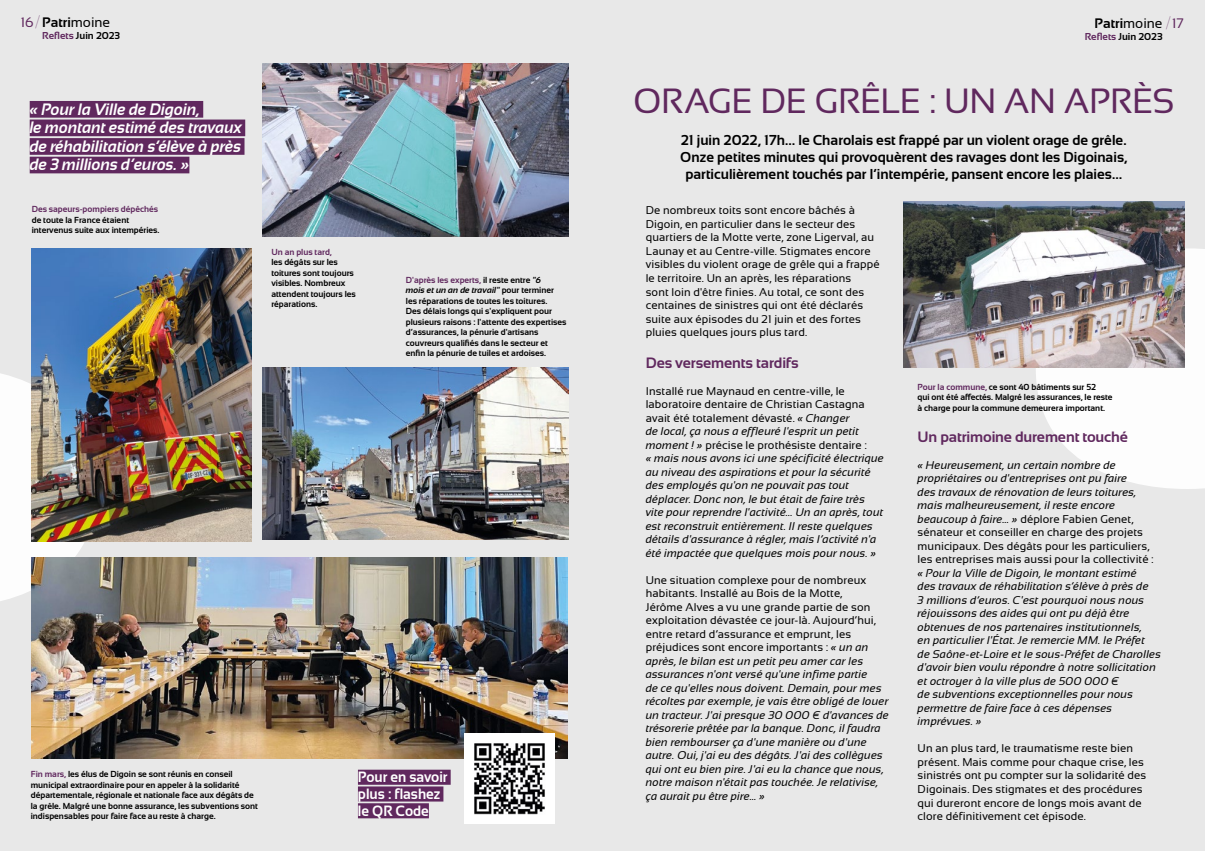
<style>
.page{position:relative;width:1205px;height:851px;background:#fff}
.page>*{position:absolute;margin:0;border:0;box-sizing:border-box;transform-origin:0 0}
.t1{font:35px "Sansation";letter-spacing:-.01em;color:#60285e}
.t2{font:italic 700 16.5px/18.5px "Sansation";color:#fff;scale:.94 1}
.t3{font:700 15px "Sansation";letter-spacing:-.01em;color:#60285e}
.t4{font:700 14.88px/16.8px "Sansation";color:#fff;scale:.94 1}
.t5{font:700 14.38px/17.2px "Sansation";color:#000;text-align:center}
.t6{font:700 13.75px "Sansation";color:#000}
.t7{font:italic 11.25px/13.5px "Sansation";letter-spacing:.01em;color:#000}
.t8{font:11.25px/13.5px "Sansation";letter-spacing:.01em;color:#000}
.t9{font:700 10px "Sansation";color:#000}
.t10{font:700 8.75px/10.5px "Sansation";color:#000}
.t11{font:700 8.75px "Sansation";color:#60285e}
.s1{font-weight:400;color:#60285e}
.s2{font-family:"Hiragino Sans W0";font-weight:400;color:#60285e}
.s3{font-weight:400}
.s4{color:#60285e}
.s5{font-style:italic}
.s6{font-style:normal}
</style>
<div class="page">
<div style="left:0;top:0;width:1205px;height:850px;background:#e8e8e8"></div>
<svg style="left:1035px;top:248px;width:170px;height:241px"></svg>
<svg style="left:0;top:366px;width:98px;height:242px;background:#f9f9f9"></svg>
<img style="left:904px;top:201px;width:280px;height:166px">
<img style="left:32px;top:248px;width:219px;height:293px">
<img style="left:262px;top:64px;width:306px;height:172px">
<img style="left:262px;top:367px;width:306px;height:172px">
<div style="left:30px;top:101px;width:173px;height:17px;background:#60285e"></div>
<div style="left:30px;top:119px;width:215px;height:17px;background:#60285e"></div>
<div style="left:30px;top:138px;width:214px;height:17px;background:#60285e"></div>
<div style="left:30px;top:157px;width:159px;height:16px;background:#60285e"></div>
<img style="left:32px;top:557px;width:536px;height:201px">
<div style="left:358px;top:769px;width:93px;height:15px;background:#60285e"></div>
<div style="left:358px;top:786px;width:85px;height:15px;background:#60285e"></div>
<div style="left:358px;top:803px;width:71px;height:15px;background:#60285e"></div>
<img style="left:464px;top:733px;width:90px;height:90px">
<p class="t6" style="left:21px;top:14px;width:91px"><span class="s1">16</span> <span class="s2">/</span> Patri<span class="s3">moine</span></p>
<p class="t6" style="left:1094px;top:15px;width:91px">Patri<span class="s3">moine</span> <span class="s2">/</span> <span class="s1">17</span></p>
<p class="t9" style="left:1085px;top:31px;width:79px"><span class="s4">Reflets</span> Juin 2023</p>
<p class="t9" style="left:42px;top:30px;width:79px"><span class="s4">Reflets</span> Juin 2023</p>
<h2 class="t2" style="left:30px;top:99px;width:227px">« Pour la Ville de Digoin,<br>le montant estimé des travaux de réhabilitation s’élève à près de 3 millions d’euros. »</h2>
<p class="t11" style="left:32px;top:204px;width:128px">Des sapeurs-pompiers dépêchés</p>
<p class="t10" style="left:32px;top:214px;width:129px">de toute la France étaient intervenus suite aux intempéries.</p>
<p class="t11" style="left:271px;top:247px;width:62px">Un an plus tard,</p>
<p class="t10" style="left:271px;top:257px;width:86px">les dégâts sur les toitures sont toujours visibles. Nombreux attendent toujours les réparations.</p>
<p class="t10" style="left:406px;top:274px;width:162px"><span class="s4">D'après les experts,</span> il reste entre <span class="s5">"6<br>mois et un an de travail"</span> pour terminer les réparations de toutes les toitures.<br>Des délais longs qui s'expliquent pour plusieurs raisons : l'attente des expertises d’assurances, la pénurie d'artisans couvreurs qualifiés dans le secteur et enfin la pénurie de tuiles et ardoises.</p>
<p class="t10" style="left:31px;top:769px;width:229px"><span class="s4">Fin mars,</span> les élus de Digoin se sont réunis en conseil municipal extraordinaire pour en appeler à la solidarité départementale, régionale et nationale face aux dégâts de la grêle. Malgré une bonne assurance, les subventions sont indispensables pour faire face au reste à charge.</p>
<h3 class="t4" style="left:358px;top:768px;width:97px">Pour en savoir plus : flashez le QR Code</h3>
<h1 class="t1" style="left:633px;top:81px;width:543px">ORAGE DE GRÊLE : UN AN APRÈS</h1>
<p class="t5" style="left:680px;top:131px;width:448px">21 juin 2022, 17h… le Charolais est frappé par un violent orage de grêle.<br>Onze petites minutes qui provoquèrent des ravages dont les Digoinais, particulièrement touchés par l’intempérie, pansent encore les plaies…</p>
<p class="t8" style="left:646px;top:204px;width:235px">De nombreux toits sont encore bâchés à Digoin, en particulier dans le secteur des quartiers de la Motte verte, zone Ligerval, au Launay et au Centre-ville. Stigmates encore visibles du violent orage de grêle qui a frappé le territoire. Un an après, les réparations<br>sont loin d'être finies. Au total, ce sont des centaines de sinistres qui ont été déclarés suite aux épisodes du 21 juin et des fortes pluies quelques jours plus tard.</p>
<h3 class="t3" style="left:646px;top:354px;width:154px">Des versements tardifs</h3>
<p class="t7" style="left:646px;top:384px;width:240px"><span class="s6">Installé rue Maynaud en centre-ville, le laboratoire dentaire de Christian Castagna avait été totalement dévasté.</span> « Changer<br>de local, ça nous a effleuré l'esprit un petit moment ! » <span class="s6">précise le prothésiste dentaire :<br></span>« mais nous avons ici une spécificité électrique au niveau des aspirations et pour la sécurité des employés qu'on ne pouvait pas tout déplacer. Donc non, le but était de faire très vite pour reprendre l'activité... Un an après, tout est reconstruit entièrement. Il reste quelques détails d'assurance à régler, mais l’activité n'a été impactée que quelques mois pour nous. »</p>
<p class="t7" style="left:646px;top:573px;width:245px"><span class="s6">Une situation complexe pour de nombreux habitants. Installé au Bois de la Motte,<br>Jérôme Alves a vu une grande partie de son exploitation dévastée ce jour-là. Aujourd’hui, entre retard d’assurance et emprunt, les préjudices sont encore importants :</span> « un an après, le bilan est un petit peu amer car les assurances n'ont versé qu'une infime partie<br>de ce qu'elles nous doivent. Demain, pour mes récoltes par exemple, je vais être obligé de louer un tracteur. J'ai presque 30 000 € d'avances de trésorerie prêtée par la banque. Donc, il faudra bien rembourser ça d'une manière ou d'une autre. Oui, j'ai eu des dégâts. J'ai des collègues qui ont eu bien pire. J'ai eu la chance que nous, notre maison n'était pas touchée. Je relativise, ça aurait pu être pire… »</p>
<p class="t10" style="left:917px;top:381px;width:197px"><span class="s4">Pour la commune,</span> ce sont 40 bâtiments sur 52<br>qui ont été affectés. Malgré les assurances, le reste à charge pour la commune demeurera important.</p>
<h3 class="t3" style="left:917px;top:428px;width:212px">Un patrimoine durement touché</h3>
<p class="t7" style="left:917px;top:458px;width:238px">« Heureusement, un certain nombre de propriétaires ou d'entreprises ont pu faire<br>des travaux de rénovation de leurs toitures, mais malheureusement, il reste encore beaucoup à faire… » <span class="s6">déplore Fabien Genet, sénateur et conseiller en charge des projets municipaux. Des dégâts pour les particuliers, les entreprises mais aussi pour la collectivité :</span></p>
<p class="t7" style="left:917px;top:566px;width:245px">« Pour la Ville de Digoin, le montant estimé<br>des travaux de réhabilitation s’élève à près de<br>3 millions d’euros. C'est pourquoi nous nous réjouissons des aides qui ont pu déjà être obtenues de nos partenaires institutionnels,<br>en particulier l'État. Je remercie MM. le Préfet<br>de Saône-et-Loire et le sous-Préfet de Charolles d'avoir bien voulu répondre à notre sollicitation et octroyer à la ville plus de 500 000 €<br>de subventions exceptionnelles pour nous permettre de faire face à ces dépenses imprévues. »</p>
<p class="t8" style="left:917px;top:741px;width:230px">Un an plus tard, le traumatisme reste bien présent. Mais comme pour chaque crise, les sinistrés ont pu compter sur la solidarité des Digoinais. Des stigmates et des procédures qui dureront encore de longs mois avant de clore définitivement cet épisode.</p>
</div>
